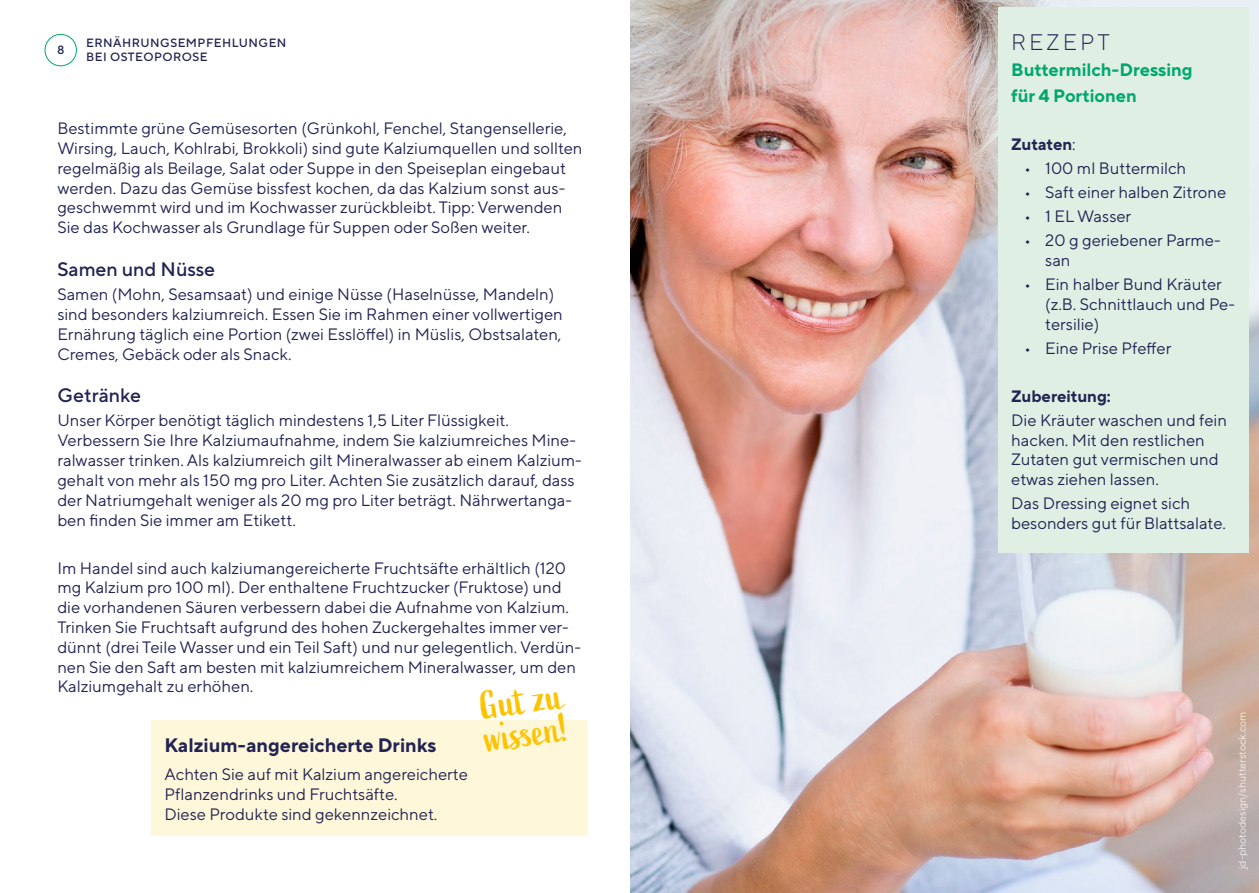
<style>
.page{position:relative;width:1259px;height:893px;background:#fff}
.page>*{position:absolute;margin:0;border:0;box-sizing:border-box;transform-origin:0 0}
.t1{font:39.3px/33px "Active";color:#fdc300}
.t2{font:300 22.5px "TT Norms Pro";letter-spacing:.14em;color:#222453}
.t3{font:700 19.5px "TT Norms Pro";color:#222453}
.t4{font:500 19.5px "TT Norms Pro";color:#222453}
.t5{font:700 18px/25.8px "TT Norms Pro";color:#00a870}
.t6{font:16.5px/19.8px "TT Norms Pro";color:#222453}
.t7{font:700 16.5px "TT Norms Pro";color:#222453}
.t8{font:500 12px/14.4px "TT Norms Pro";letter-spacing:.04em;color:#222453}
.t9{font:10.5px "TT Norms Pro";color:#fff}
.s1{font-weight:400}
</style>
<div class="page">
<div style="left:45px;top:34px;width:32px;height:32px;border:1px solid #00a870;border-radius:50%"></div>
<img style="left:630px;top:0;width:629px;height:893px">
<div style="left:998px;top:7px;width:251px;height:546px;background:#dfefe4"></div>
<div style="left:152px;top:720px;width:436px;height:115px;background:#fff7d9"></div>
<p class="t8" style="left:57px;top:42px;width:9px">8</p>
<p class="t8" style="left:86px;top:35px;width:202px">ERNÄHRUNGSEMPFEHLUNGEN<br>BEI OSTEOPOROSE</p>
<p class="t6" style="left:57px;top:118px;width:526px">Bestimmte grüne Gemüsesorten (Grünkohl, Fenchel, Stangensellerie, Wirsing, Lauch, Kohlrabi, Brokkoli) sind gute Kalziumquellen und sollten regelmäßig als Beilage, Salat oder Suppe in den Speiseplan eingebaut werden. Dazu das Gemüse bissfest kochen, da das Kalzium sonst aus&shy;geschwemmt wird und im Kochwasser zurückbleibt. Tipp: Verwenden Sie das Kochwasser als Grundlage für Suppen oder Soßen weiter.</p>
<p class="t4" style="left:57px;top:257px;width:159px">Samen und Nüsse</p>
<p class="t6" style="left:57px;top:284px;width:507px">Samen (Mohn, Sesamsaat) und einige Nüsse (Haselnüsse, Mandeln) sind besonders kalziumreich. Essen Sie im Rahmen einer vollwertigen Ernährung täglich eine Portion (zwei Esslöffel) in Müslis, Obstsalaten, Cremes, Gebäck oder als Snack.</p>
<p class="t4" style="left:57px;top:383px;width:85px">Getränke</p>
<p class="t6" style="left:57px;top:410px;width:526px">Unser Körper benötigt täglich mindestens 1,5 Liter Flüssigkeit.<br>Verbessern Sie Ihre Kalziumaufnahme, indem Sie kalziumreiches Mine&shy;ralwasser trinken. Als kalziumreich gilt Mineralwasser ab einem Kalzium&shy;gehalt von mehr als 150 mg pro Liter. Achten Sie zusätzlich darauf, dass der Natriumgehalt weniger als 20 mg pro Liter beträgt. Nährwertanga&shy;ben finden Sie immer am Etikett.</p>
<p class="t6" style="left:57px;top:557px;width:525px">Im Handel sind auch kalziumangereicherte Fruchtsäfte erhältlich (120 mg Kalzium pro 100 ml). Der enthaltene Fruchtzucker (Fruktose) und die vorhandenen Säuren verbessern dabei die Aufnahme von Kalzium.<br>Trinken Sie Fruchtsaft aufgrund des hohen Zuckergehaltes immer ver&shy;dünnt (drei Teile Wasser und ein Teil Saft) und nur gelegentlich. Verdün&shy;nen Sie den Saft am besten mit kalziumreichem Mineralwasser, um den Kalziumgehalt zu erhöhen.</p>
<h1 class="t1" style="left:478px;top:691px;width:84px;rotate:-8deg">Gut zu wiss en!</h1>
<p class="t3" style="left:164px;top:732px;width:273px">Kalzium-angereicherte Drinks</p>
<p class="t6" style="left:164px;top:764px;width:305px">Achten Sie auf mit Kalzium angereicherte<br>Pflanzendrinks und Fruchtsäfte.<br>Diese Produkte sind gekennzeichnet.</p>
<h2 class="t2" style="left:1011px;top:28px;width:100px">REZEPT</h2>
<p class="t5" style="left:1011px;top:56px;width:183px">Buttermilch-Dressing für 4 Portionen</p>
<p class="t7" style="left:1011px;top:133px;width:66px">Zutaten<span class="s1">:</span></p>
<p class="t6" style="left:1024px;top:158px;width:164px">• 100 ml Buttermilch</p>
<p class="t6" style="left:1024px;top:182px;width:204px">• Saft einer halben Zitrone</p>
<p class="t6" style="left:1024px;top:206px;width:109px">• 1 EL Wasser</p>
<p class="t6" style="left:1045px;top:230px;width:177px;text-indent:-21px">• 20 g geriebener Parme&shy;san</p>
<p class="t6" style="left:1045px;top:274px;width:191px;text-indent:-21px">• Ein halber Bund Kräuter (z.B. Schnittlauch und Pe&shy;tersilie)</p>
<p class="t6" style="left:1024px;top:337px;width:149px">• Eine Prise Pfeffer</p>
<p class="t7" style="left:1011px;top:385px;width:101px">Zubereitung:</p>
<p class="t6" style="left:1011px;top:410px;width:217px">Die Kräuter waschen und fein hacken. Mit den restlichen<br>Zutaten gut vermischen und etwas ziehen lassen.</p>
<p class="t6" style="left:1011px;top:493px;width:216px">Das Dressing eignet sich besonders gut für Blattsalate.</p>
<p class="t8" style="left:971px;top:35px;width:202px">ERNÄHRUNGSEMPFEHLUNGEN</p>
<p class="t9" style="left:1235px;top:869px;width:159px;rotate:-90deg">jd-photodesign/shutterstock.com</p>
</div>
